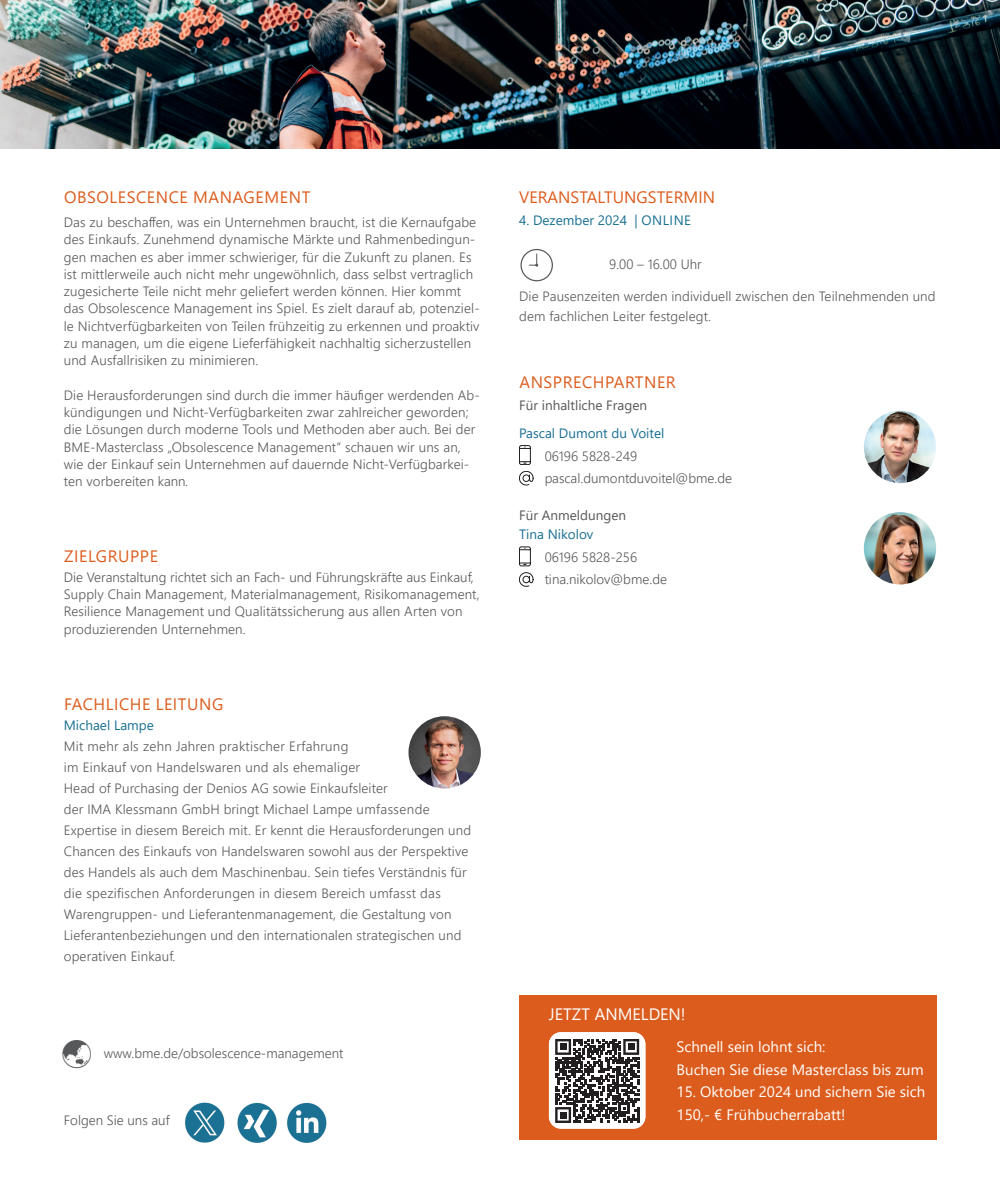
<style>
.page{position:relative;width:1000px;height:1204px;background:#fff}
.page>*{position:absolute;margin:0;border:0;box-sizing:border-box;transform-origin:0 0}
.t1{font:16.5px "Segoe UI";letter-spacing:.035em;color:#db5c1c}
.t2{font:16.5px "Segoe UI";color:#db5c1c}
.t3{font:16.5px "Segoe UI";color:#fff}
.t4{font:15px/22.5px "Segoe UI";color:#fff}
.t5{font:300 13.5px/17.2px "Segoe UI";letter-spacing:.01em;color:#57585a}
.t6{font:13.5px "Segoe UI";color:#1a7092}
.t7{font:13.5px "Segoe UI";color:#57585a}
</style>
<div class="page">
<div style="left:519px;top:995px;width:416px;height:145px;background:#db5c1c"></div>
<img style="left:185px;top:1102px;width:142px;height:41px">
<img style="left:549px;top:1032px;width:96px;height:96px">
<img style="left:408px;top:716px;width:72px;height:72px;border-radius:36px">
<svg style="left:528px;top:252px;width:10px;height:15px"></svg>
<div style="left:520px;top:249px;width:33px;height:32px;border:1px solid #57585a;border-radius:50%"></div>
<svg style="left:519px;top:445px;width:11px;height:20px"></svg>
<svg style="left:519px;top:471px;width:14px;height:14px"></svg>
<img style="left:863px;top:411px;width:72px;height:72px;border-radius:36px">
<svg style="left:519px;top:546px;width:11px;height:20px"></svg>
<svg style="left:519px;top:572px;width:14px;height:14px"></svg>
<img style="left:863px;top:512px;width:72px;height:72px;border-radius:36px">
<img style="left:0;top:0;width:999px;height:149px">
<div style="left:552px;top:1035px;width:90px;height:90px;background:linear-gradient(to right,#fff,#fff);border-radius:4px"></div>
<svg style="left:555px;top:1038px;width:84px;height:84px"></svg>
<div style="left:559px;top:1043px;width:7px;height:7px;background:#231f20"></div>
<div style="left:627px;top:1043px;width:7px;height:7px;background:#231f20"></div>
<div style="left:559px;top:1111px;width:7px;height:7px;background:#231f20"></div>
<p class="t1" style="left:64px;top:182px;width:248px">OBSOLESCENCE MANAGEMENT</p>
<p class="t5" style="left:64px;top:212px;width:417px">Das zu beschaffen, was ein Unternehmen braucht, ist die Kernaufgabe des Einkaufs. Zunehmend dynamische Märkte und Rahmenbedingun&shy;gen machen es aber immer schwieriger, für die Zukunft zu planen. Es ist mittlerweile auch nicht mehr ungewöhnlich, dass selbst vertraglich zugesicherte Teile nicht mehr geliefert werden können. Hier kommt das Obsolescence Management ins Spiel. Es zielt darauf ab, potenziel&shy;le Nichtverfügbarkeiten von Teilen frühzeitig zu erkennen und proaktiv zu managen, um die eigene Lieferfähigkeit nachhaltig sicherzustellen und Ausfallrisiken zu minimieren.</p>
<p class="t5" style="left:64px;top:385px;width:417px">Die Herausforderungen sind durch die immer häufiger werdenden Ab&shy;kündigungen und Nicht-Verfügbarkeiten zwar zahlreicher geworden; die Lösungen durch moderne Tools und Methoden aber auch. Bei der BME-Masterclass „Obsolescence Management“ schauen wir uns an, wie der Einkauf sein Unternehmen auf dauernde Nicht-Verfügbarkei&shy;ten vorbereiten kann.</p>
<p class="t1" style="left:64px;top:541px;width:95px">ZIELGRUPPE</p>
<p class="t5" style="left:64px;top:567px;width:417px">Die Veranstaltung richtet sich an Fach- und Führungskräfte aus Einkauf, Supply Chain Management, Materialmanagement, Risikomanagement, Resilience Management und Qualitätssicherung aus allen Arten von produzierenden Unternehmen.</p>
<p class="t1" style="left:64px;top:688px;width:161px">FACHLICHE LEITUNG</p>
<p class="t6" style="left:64px;top:712px;width:92px">Michael Lampe</p>
<p class="t5" style="left:64px;top:734px;width:409px;line-height:21px">Mit mehr als zehn Jahren praktischer Erfahrung<br>im Einkauf von Handelswaren und als ehemaliger<br>Head of Purchasing der Denios AG sowie Einkaufsleiter<br>der IMA Klessmann GmbH bringt Michael Lampe umfassende Expertise in diesem Bereich mit. Er kennt die Herausforderungen und Chancen des Einkaufs von Handelswaren sowohl aus der Perspektive des Handels als auch dem Maschinenbau. Sein tiefes Verständnis für die spezifischen Anforderungen in diesem Bereich umfasst das Warengruppen- und Lieferantenmanagement, die Gestaltung von Lieferantenbeziehungen und den internationalen strategischen und operativen Einkauf.</p>
<p class="t5" style="left:104px;top:1043px;width:241px">www.bme.de/obsolescence-management</p>
<p class="t5" style="left:64px;top:1110px;width:107px">Folgen Sie uns auf</p>
<p class="t2" style="left:519px;top:182px;width:197px">VERANSTALTUNGSTERMIN</p>
<p class="t6" style="left:519px;top:207px;width:173px">4. Dezember 2024 | ONLINE</p>
<p class="t5" style="left:609px;top:254px;width:94px">9.00 – 16.00 Uhr</p>
<p class="t5" style="left:519px;top:285px;width:418px;line-height:19.5px">Die Pausenzeiten werden individuell zwischen den Teilnehmenden und dem fachlichen Leiter festgelegt.</p>
<p class="t1" style="left:519px;top:367px;width:158px">ANSPRECHPARTNER</p>
<p class="t7" style="left:519px;top:392px;width:129px">Für inhaltliche Fragen</p>
<p class="t6" style="left:519px;top:420px;width:147px">Pascal Dumont du Voitel</p>
<p class="t5" style="left:544px;top:443px;width:189px;line-height:22.5px">06196 5828-249 pascal.dumontduvoitel@bme.de</p>
<p class="t7" style="left:519px;top:502px;width:108px">Für Anmeldungen</p>
<p class="t6" style="left:519px;top:522px;width:76px">Tina Nikolov</p>
<p class="t5" style="left:544px;top:544px;width:124px;line-height:22.5px">06196 5828-256 tina.nikolov@bme.de</p>
<p class="t3" style="left:549px;top:998px;width:138px">JETZT ANMELDEN!</p>
<p class="t4" style="left:676px;top:1034px;width:248px">Schnell sein lohnt sich:<br>Buchen Sie diese Masterclass bis zum</p>
<p class="t4" style="left:676px;top:1079px;width:250px">15. Oktober 2024 und sichern Sie sich<br>150,- € Frühbucherrabatt!</p>
</div>
